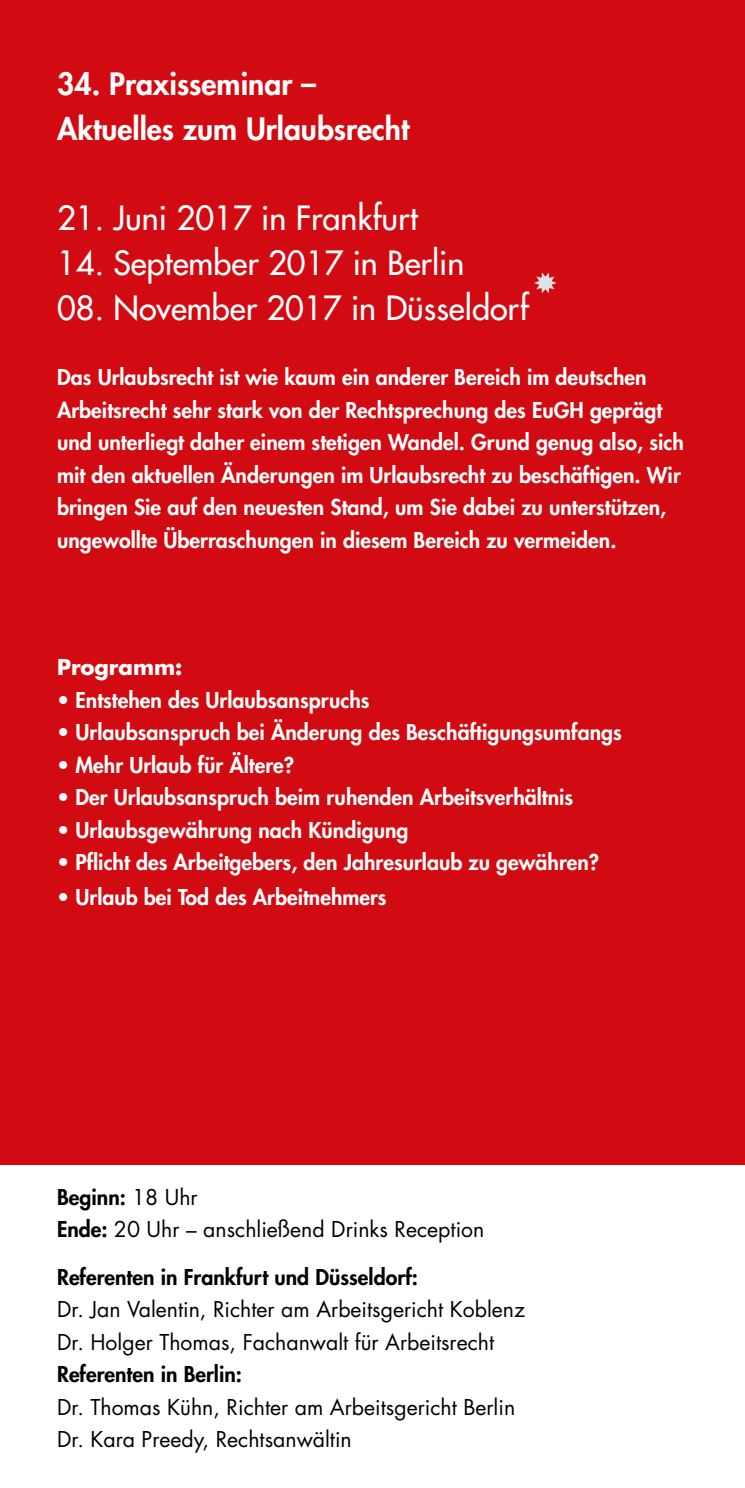
<style>
.page{position:relative;width:745px;height:1488px;background:#fff}
.page>*{position:absolute;margin:0;border:0;box-sizing:border-box;transform-origin:0 0}
.t1{font:500 32.5px "Futura Std";color:#fff}
.t2{font:800 30px "Futura Std";color:#fff}
.t3{font:800 21.25px/32.5px "Futura Std";color:#fff}
.t4{font:21.25px "Futura Std";color:#000}
.t5{font:800 21.25px "Futura Std";color:#000}
.t6{font:700 21.25px "Futura Std";color:#fff}
.s1{font-weight:400}
.s2{font-weight:800}
</style>
<div class="page">
<div style="left:0;top:0;width:745px;height:1165px;background:#d20a11"></div>
<svg style="left:534px;top:272px;width:23px;height:21px"></svg>
<p class="t2" style="left:57px;top:65px;width:260px">34. Praxisseminar –</p>
<p class="t2" style="left:57px;top:110px;width:354px">Aktuelles zum Urlaubsrecht</p>
<p class="t1" style="left:57px;top:198px;width:362px">21. Juni 2017 in Frankfurt</p>
<p class="t1" style="left:57px;top:243px;width:409px">14. September 2017 in Berlin</p>
<p class="t1" style="left:57px;top:288px;width:473px">08. November 2017 in Düsseldorf</p>
<p class="t3" style="left:57px;top:361px;width:628px">Das Urlaubsrecht ist wie kaum ein anderer Bereich im deutschen Arbeitsrecht sehr stark von der Rechtsprechung des EuGH geprägt und unterliegt daher einem stetigen Wandel. Grund genug also, sich mit den aktuellen Änderungen im Urlaubsrecht zu beschäftigen. Wir bringen Sie auf den neuesten Stand, um Sie dabei zu unterstützen, ungewollte Überraschungen in diesem Bereich zu vermeiden.</p>
<p class="t6" style="left:57px;top:653px;width:127px">Programm:</p>
<p class="t3" style="left:57px;top:683px;width:314px">• Entstehen des Urlaubsanspruchs</p>
<p class="t3" style="left:57px;top:716px;width:566px">• Urlaubsanspruch bei Änderung des Beschäftigungsumfangs</p>
<p class="t3" style="left:57px;top:748px;width:239px">• Mehr Urlaub für Ältere?</p>
<p class="t3" style="left:57px;top:781px;width:518px">• Der Urlaubsanspruch beim ruhenden Arbeitsverhältnis</p>
<p class="t3" style="left:57px;top:813px;width:353px">• Urlaubsgewährung nach Kündigung</p>
<p class="t3" style="left:57px;top:846px;width:544px">• Pflicht des Arbeitgebers, den Jahresurlaub zu gewähren?</p>
<p class="t3" style="left:57px;top:881px;width:331px">• Urlaub bei Tod des Arbeitnehmers</p>
<p class="t5" style="left:57px;top:1183px;width:142px">Beginn: <span class="s1">18 Uhr</span></p>
<p class="t4" style="left:57px;top:1215px;width:429px"><span class="s2">Ende:</span> 20 Uhr – anschließend Drinks Reception</p>
<p class="t5" style="left:57px;top:1263px;width:362px">Referenten in Frankfurt und Düsseldorf:</p>
<p class="t4" style="left:57px;top:1295px;width:469px">Dr. Jan Valentin, Richter am Arbeitsgericht Koblenz</p>
<p class="t4" style="left:57px;top:1328px;width:439px">Dr. Holger Thomas, Fachanwalt für Arbeitsrecht</p>
<p class="t5" style="left:57px;top:1360px;width:186px">Referenten in Berlin:</p>
<p class="t4" style="left:57px;top:1393px;width:460px">Dr. Thomas Kühn, Richter am Arbeitsgericht Berlin</p>
<p class="t4" style="left:57px;top:1425px;width:296px">Dr. Kara Preedy, Rechtsanwältin</p>
</div>
